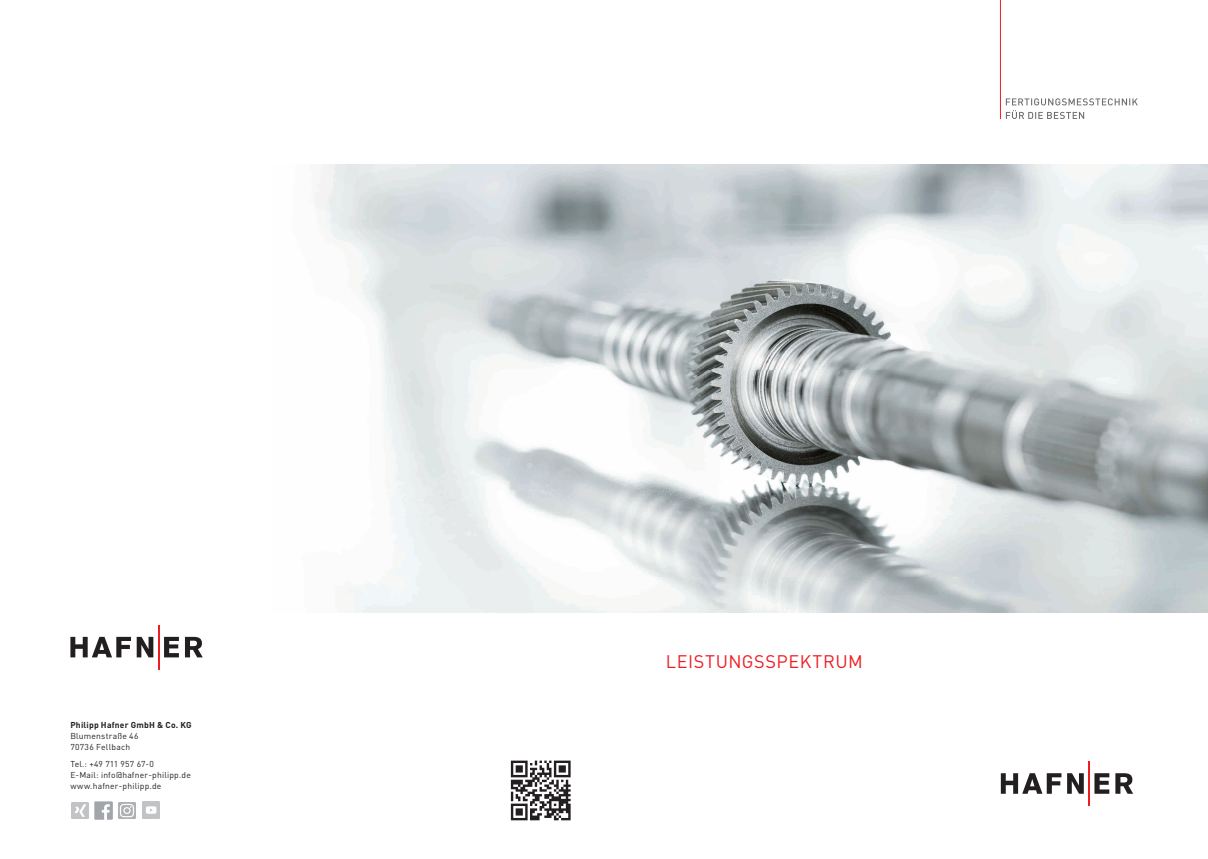
<style>
.page{position:relative;width:1208px;height:859px;background:#fff}
.page>*{position:absolute;margin:0;border:0;box-sizing:border-box;transform-origin:0 0}
.t1{font:18px "FFDIN";letter-spacing:.03em;color:#ee1d23}
.t2{font:8.5px/11px "FFDIN";letter-spacing:.025em;color:#231f20}
.t3{font:700 8.5px "FFDIN";letter-spacing:.025em;color:#231f20}
</style>
<div class="page">
<svg style="left:70px;top:637px;width:61px;height:20px"></svg>
<svg style="left:137px;top:637px;width:16px;height:20px"></svg>
<svg style="left:164px;top:637px;width:15px;height:20px"></svg>
<svg style="left:185px;top:637px;width:18px;height:20px"></svg>
<hr style="left:158px;top:625px;width:1px;height:44px;background:#ee1d23">
<img style="left:315px;top:164px;width:893px;height:448px">
<svg style="left:1000px;top:773px;width:61px;height:21px"></svg>
<svg style="left:1067px;top:773px;width:16px;height:21px"></svg>
<svg style="left:1094px;top:773px;width:15px;height:21px"></svg>
<svg style="left:1115px;top:773px;width:18px;height:21px"></svg>
<hr style="left:1088px;top:761px;width:1px;height:44px;background:#ee1d23">
<hr style="left:1000px;top:0;width:1px;height:119px;background:#ee1d23">
<img style="left:95px;top:802px;width:17px;height:17px">
<img style="left:143px;top:802px;width:16px;height:17px">
<img style="left:71px;top:802px;width:17px;height:17px">
<img style="left:119px;top:802px;width:17px;height:17px">
<svg style="left:510px;top:760px;width:61px;height:61px"></svg>
<svg style="left:511px;top:761px;width:59px;height:59px"></svg>
<svg style="left:1006px;top:98px;width:131px;height:21px"></svg>
<p class="t3" style="left:70px;top:720px;width:123px">Philipp Hafner GmbH &amp; Co. KG</p>
<p class="t2" style="left:70px;top:731px;width:70px">Blumenstraße 46<br>70736 Fellbach</p>
<p class="t2" style="left:70px;top:758px;width:122px">Tel.: +49 711 957 67-0<br>E-Mail: info@hafner-philipp.de www.hafner-philipp.de</p>
<h1 class="t1" style="left:666px;top:651px;width:198px">LEISTUNGSSPEKTRUM</h1>
</div>
